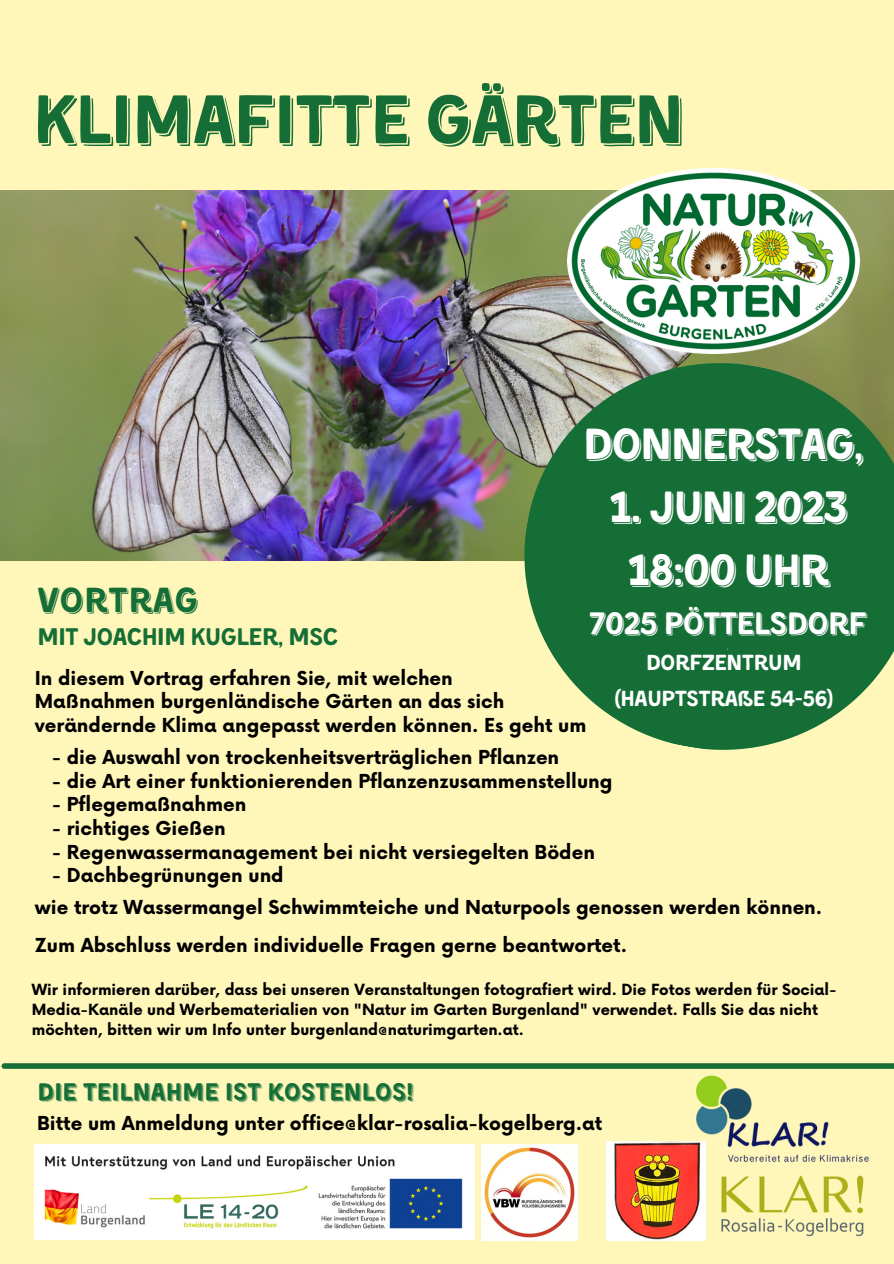
<style>
.page{position:relative;width:894px;height:1264px;background:#fff}
.page>*{position:absolute;margin:0;border:0;box-sizing:border-box;transform-origin:0 0}
.t1{font:70.5px "Kent 4 F Shadowed";letter-spacing:-.025em;color:#146e36}
.t2{font:45px "Kent 4 F Shadowed";letter-spacing:-.05em;color:#fff}
.t3{font:35.85px "Kent 4 F Shadowed";color:#146e36}
.t4{font:31.95px "Kent 4 F Shadowed";letter-spacing:-.04em;color:#fff}
.t5{font:24.9px "Kent 4 F";letter-spacing:-.04em;color:#146e36}
.t6{font:24.75px "Kent 4 F Shadowed";color:#146e36}
.t7{font:22.5px "Kent 4 F";letter-spacing:-.04em;color:#fff}
.t8{font:700 18.75px "Now";color:#000}
.t9{font:700 15px/20.2px "Now";color:#000}
.t10{font:2.25px "Kent 4 F Shadowed";color:#fff}
</style>
<div class="page">
<div style="left:0;top:0;width:893px;height:1263px;background:#fff6ba"></div>
<img style="left:0;top:190px;width:893px;height:371px">
<img style="left:567px;top:168px;width:292px;height:179px">
<div style="left:4px;top:1063px;width:889px;height:5px;background:#146e36"></div>
<svg style="left:509px;top:347px;width:384px;height:403px;background:#3f834d"></svg>
<img style="left:35px;top:1144px;width:439px;height:95px">
<img style="left:683px;top:1063px;width:198px;height:132px">
<img style="left:714px;top:1166px;width:151px;height:71px">
<img style="left:481px;top:1144px;width:96px;height:96px">
<img style="left:606px;top:1141px;width:99px;height:99px">
<p class="t1" style="left:32px;top:90px;width:654px">KLIMAFITTE GÄRTEN</p>
<p class="t3" style="left:37px;top:585px;width:163px">VORTRAG</p>
<p class="t5" style="left:37px;top:626px;width:303px">MIT JOACHIM KUGLER, MSC</p>
<p class="t2" style="left:582px;top:425px;width:284px">DONNERSTAG,</p>
<p class="t2" style="left:608px;top:488px;width:241px">1. JUNI 2023</p>
<p class="t2" style="left:626px;top:551px;width:204px">18:00 UHR</p>
<p class="t4" style="left:588px;top:610px;width:280px">7025 PÖTTELSDORF</p>
<p class="t10" style="left:727px;top:648px;width:2px">/</p>
<p class="t7" style="left:645px;top:653px;width:158px">DORFZENTRUM</p>
<p class="t7" style="left:614px;top:689px;width:221px">(HAUPTSTRAßE 54-56)</p>
<p class="t8" style="left:35px;top:667px;width:419px">In diesem Vortrag erfahren Sie, mit welchen</p>
<p class="t8" style="left:35px;top:691px;width:471px">Maßnahmen burgenländische Gärten an das sich</p>
<p class="t8" style="left:35px;top:715px;width:553px">verändernde Klima angepasst werden können. Es geht um</p>
<p class="t8" style="left:52px;top:747px;width:509px">- die Auswahl von trockenheitsverträglichen Pflanzen</p>
<p class="t8" style="left:52px;top:770px;width:562px">- die Art einer funktionierenden Pflanzenzusammenstellung</p>
<p class="t8" style="left:52px;top:794px;width:196px">- Pflegemaßnahmen</p>
<p class="t8" style="left:52px;top:818px;width:175px">- richtiges Gießen</p>
<p class="t8" style="left:52px;top:841px;width:544px">- Regenwassermanagement bei nicht versiegelten Böden</p>
<p class="t8" style="left:52px;top:865px;width:233px">- Dachbegrünungen und</p>
<p class="t8" style="left:35px;top:897px;width:788px">wie trotz Wassermangel Schwimmteiche und Naturpools genossen werden können.</p>
<p class="t8" style="left:35px;top:935px;width:593px">Zum Abschluss werden individuelle Fragen gerne beantwortet.</p>
<p class="t9" style="left:32px;top:980px;width:806px">Wir informieren darüber, dass bei unseren Veranstaltungen fotografiert wird. Die Fotos werden für Social-<br>Media-Kanäle und Werbematerialien von "Natur im Garten Burgenland" verwendet. Falls Sie das nicht möchten, bitten wir um Info unter burgenland@naturimgarten.at.</p>
<p class="t6" style="left:37px;top:1081px;width:378px">DIE TEILNAHME IST KOSTENLOS!</p>
<p class="t8" style="left:37px;top:1113px;width:566px">Bitte um Anmeldung unter office@klar-rosalia-kogelberg.at</p>
</div>
